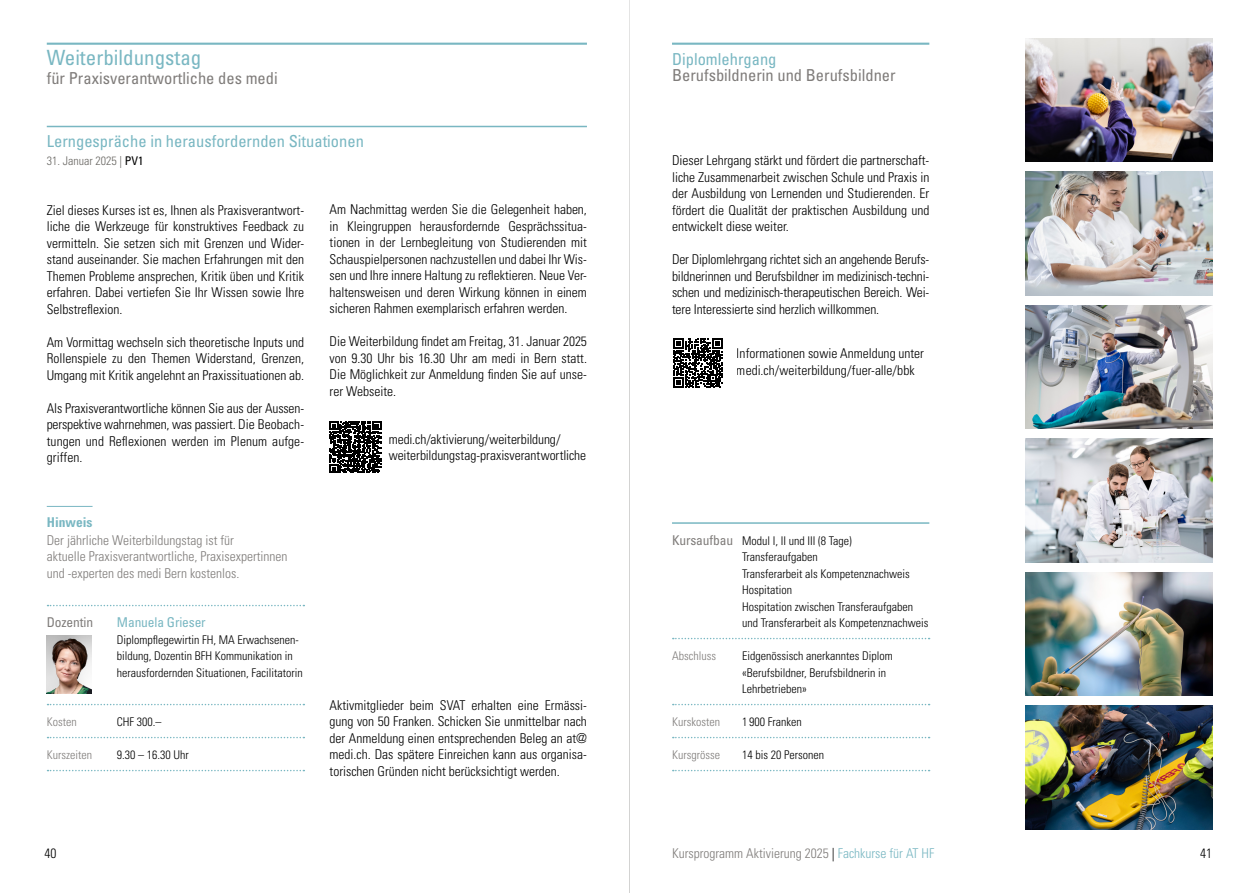
<style>
.page{position:relative;width:1259px;height:893px;background:#fff}
.page>*{position:absolute;margin:0;border:0;box-sizing:border-box;transform-origin:0 0}
.t1{font:condensed 21px "Univers LT Std";color:#79b7c2}
.t2{font:condensed 16.5px "Univers LT Std";color:#7f7c7a}
.t3{font:condensed 16.5px "Univers LT Std";color:#79b7c2}
.t4{font:300 condensed 13.5px/16.5px "Univers LT Std";color:#000;text-align:justify}
.t5{font:300 condensed 13.5px/16.5px "Univers LT Std";color:#7f7c7a}
.t6{font:condensed 13.5px "Univers LT Std";letter-spacing:-.01em;color:#79b7c2}
.t7{font:condensed 13.5px "Univers LT Std";letter-spacing:-.01em;color:#7f7c7a}
.t8{font:700 condensed 13.5px "Univers LT Std";color:#79b7c2}
.t9{font:300 condensed 12px/16.5px "Univers LT Std";color:#000}
.t10{font:300 condensed 12px "Univers LT Std";color:#7f7c7a}
.t11{font:300 condensed 12px "Univers LT Std";color:#6a6864}
.s1{font-weight:400;color:#000}
.s2{font-weight:400;font-size:13.5px;color:#7f7c7a}
.s3{color:#000}
.s4{color:#79b7c2}
</style>
<div class="page">
<hr style="left:672px;top:43px;width:257px;height:2px;background:#79b7c2">
<hr style="left:672px;top:522px;width:257px;height:2px;background:#79b7c2">
<svg style="left:673px;top:638px;width:256px;height:1px"></svg>
<svg style="left:673px;top:704px;width:256px;height:1px"></svg>
<svg style="left:673px;top:737px;width:256px;height:1px"></svg>
<svg style="left:673px;top:770px;width:256px;height:1px"></svg>
<img style="left:1025px;top:38px;width:187px;height:124px">
<img style="left:1025px;top:172px;width:187px;height:123px">
<img style="left:1025px;top:439px;width:187px;height:123px">
<img style="left:1025px;top:572px;width:187px;height:124px">
<img style="left:1025px;top:706px;width:187px;height:123px">
<img style="left:1025px;top:305px;width:187px;height:124px">
<hr style="left:47px;top:43px;width:540px;height:2px;background:#79b7c2">
<hr style="left:47px;top:126px;width:540px;height:1px;background:#79b7c2">
<svg style="left:329px;top:421px;width:52px;height:52px"></svg>
<svg style="left:673px;top:338px;width:49px;height:50px"></svg>
<svg style="left:48px;top:605px;width:256px;height:1px"></svg>
<svg style="left:48px;top:704px;width:256px;height:1px"></svg>
<svg style="left:48px;top:737px;width:256px;height:1px"></svg>
<svg style="left:48px;top:770px;width:256px;height:1px"></svg>
<hr style="left:47px;top:506px;width:46px;height:1px;background:#79b7c2">
<img style="left:47px;top:636px;width:45px;height:57px">
<hr style="left:629px;top:0;width:1px;height:893px;background:#d3d3d2">
<h1 class="t1" style="left:47px;top:44px;width:156px">Weiterbildungstag</h1>
<p class="t2" style="left:47px;top:68px;width:232px">für Praxisverantwortliche des medi</p>
<p class="t3" style="left:47px;top:131px;width:319px">Lerngespräche in herausfordernden Situationen</p>
<p class="t11" style="left:47px;top:154px;width:98px">31. Januar 2025 | <span class="s1">PV1</span></p>
<p class="t4" style="left:47px;top:202px;width:259px">Ziel dieses Kurses ist es, Ihnen als Praxisverantwort&shy;liche die Werkzeuge für konstruktives Feedback zu vermitteln. Sie setzen sich mit Grenzen und Wider&shy;stand auseinander. Sie machen Erfahrungen mit den Themen Probleme ansprechen, Kritik üben und Kritik erfahren. Dabei vertiefen Sie Ihr Wissen sowie Ihre Selbstreflexion.</p>
<p class="t4" style="left:47px;top:333px;width:259px">Am Vormittag wechseln sich theoretische Inputs und Rollenspiele zu den Themen Widerstand, Grenzen, Umgang mit Kritik angelehnt an Praxissituationen ab.</p>
<p class="t4" style="left:47px;top:399px;width:259px">Als Praxisverantwortliche können Sie aus der Aussen&shy;perspektive wahrnehmen, was passiert. Die Beobach&shy;tungen und Reflexionen werden im Plenum aufge&shy;griffen.</p>
<p class="t4" style="left:330px;top:201px;width:259px">Am Nachmittag werden Sie die Gelegenheit haben, in Kleingruppen herausfordernde Gesprächssitua&shy;tionen in der Lernbegleitung von Studierenden mit Schauspielpersonen nachzustellen und dabei Ihr Wis&shy;sen und Ihre innere Haltung zu reflektieren. Neue Ver&shy;haltensweisen und deren Wirkung können in einem sicheren Rahmen exemplarisch erfahren werden.</p>
<p class="t4" style="left:330px;top:333px;width:259px">Die Weiterbildung findet am Freitag, 31. Januar 2025 von 9.30 Uhr bis 16.30 Uhr am medi in Bern statt.<br>Die Möglichkeit zur Anmeldung finden Sie auf unse&shy;rer Webseite.</p>
<p class="t4" style="left:389px;top:431px;width:199px">medi.ch/aktivierung/weiterbildung/ weiterbildungstag-praxisverantwortliche</p>
<p class="t8" style="left:47px;top:513px;width:47px">Hinweis</p>
<p class="t5" style="left:47px;top:532px;width:242px">Der jährliche Weiterbildungstag ist für<br>aktuelle Praxisverantwortliche, Praxisexpertinnen und -experten des medi Bern kostenlos.</p>
<p class="t7" style="left:47px;top:614px;width:48px">Dozentin</p>
<p class="t6" style="left:117px;top:614px;width:90px">Manuela Grieser</p>
<p class="t9" style="left:117px;top:631px;width:187px">Diplompflegewirtin FH, MA Erwachsenen&shy;bildung, Dozentin BFH Kommunikation in herausfordernden Situationen, Facilitatorin</p>
<p class="t10" style="left:47px;top:715px;width:31px">Kosten</p>
<p class="t9" style="left:117px;top:714px;width:46px">CHF 300.–</p>
<p class="t10" style="left:47px;top:748px;width:47px">Kurszeiten</p>
<p class="t9" style="left:117px;top:747px;width:73px">9.30 – 16.30 Uhr</p>
<p class="t4" style="left:330px;top:696px;width:259px">Aktivmitglieder beim SVAT erhalten eine Ermässi&shy;gung von 50 Franken. Schicken Sie unmittelbar nach der Anmeldung einen entsprechenden Beleg an at@ medi.ch. Das spätere Einreichen kann aus organisa&shy;torischen Gründen nicht berücksichtigt werden.</p>
<p class="t3" style="left:672px;top:48px;width:106px">Diplomlehrgang</p>
<p class="t2" style="left:672px;top:65px;width:225px">Berufsbildnerin und Berufsbildner</p>
<p class="t4" style="left:672px;top:152px;width:259px">Dieser Lehrgang stärkt und fördert die partnerschaft&shy;liche Zusammenarbeit zwischen Schule und Praxis in der Ausbildung von Lernenden und Studierenden. Er fördert die Qualität der praktischen Ausbildung und entwickelt diese weiter.</p>
<p class="t4" style="left:672px;top:251px;width:259px">Der Diplomlehrgang richtet sich an angehende Berufs&shy;bildnerinnen und Berufsbildner im medizinisch-techni&shy;schen und medizinisch-therapeutischen Bereich. Wei&shy;tere Interessierte sind herzlich willkommen.</p>
<p class="t4" style="left:736px;top:345px;width:189px">Informationen sowie Anmeldung unter medi.ch/weiterbildung/fuer-alle/bbk</p>
<p class="t9" style="left:742px;top:532px;width:188px;text-indent:-70px"><span class="s2">Kursaufbau</span> Modul I, II und III (8 Tage)<br>Transferaufgaben<br>Transferarbeit als Kompetenznachweis<br>Hospitation<br>Hospitation zwischen Transferaufgaben und Transferarbeit als Kompetenznachweis</p>
<p class="t10" style="left:672px;top:649px;width:45px">Abschluss</p>
<p class="t9" style="left:742px;top:648px;width:152px">Eidgenössisch anerkanntes Diplom «Berufsbildner, Berufsbildnerin in<br>Lehrbetrieben»</p>
<p class="t10" style="left:672px;top:715px;width:49px">Kurskosten</p>
<p class="t9" style="left:742px;top:714px;width:61px">1 900 Franken</p>
<p class="t10" style="left:672px;top:748px;width:49px">Kursgrösse</p>
<p class="t9" style="left:742px;top:747px;width:83px">14 bis 20 Personen</p>
<p class="t4" style="left:45px;top:845px;width:13px">40</p>
<p class="t5" style="left:672px;top:845px;width:264px">Kursprogramm Aktivierung 2025 <span class="s3">|</span> <span class="s4">Fachkurse für AT HF</span></p>
<p class="t4" style="left:1200px;top:845px;width:13px">41</p>
</div>
